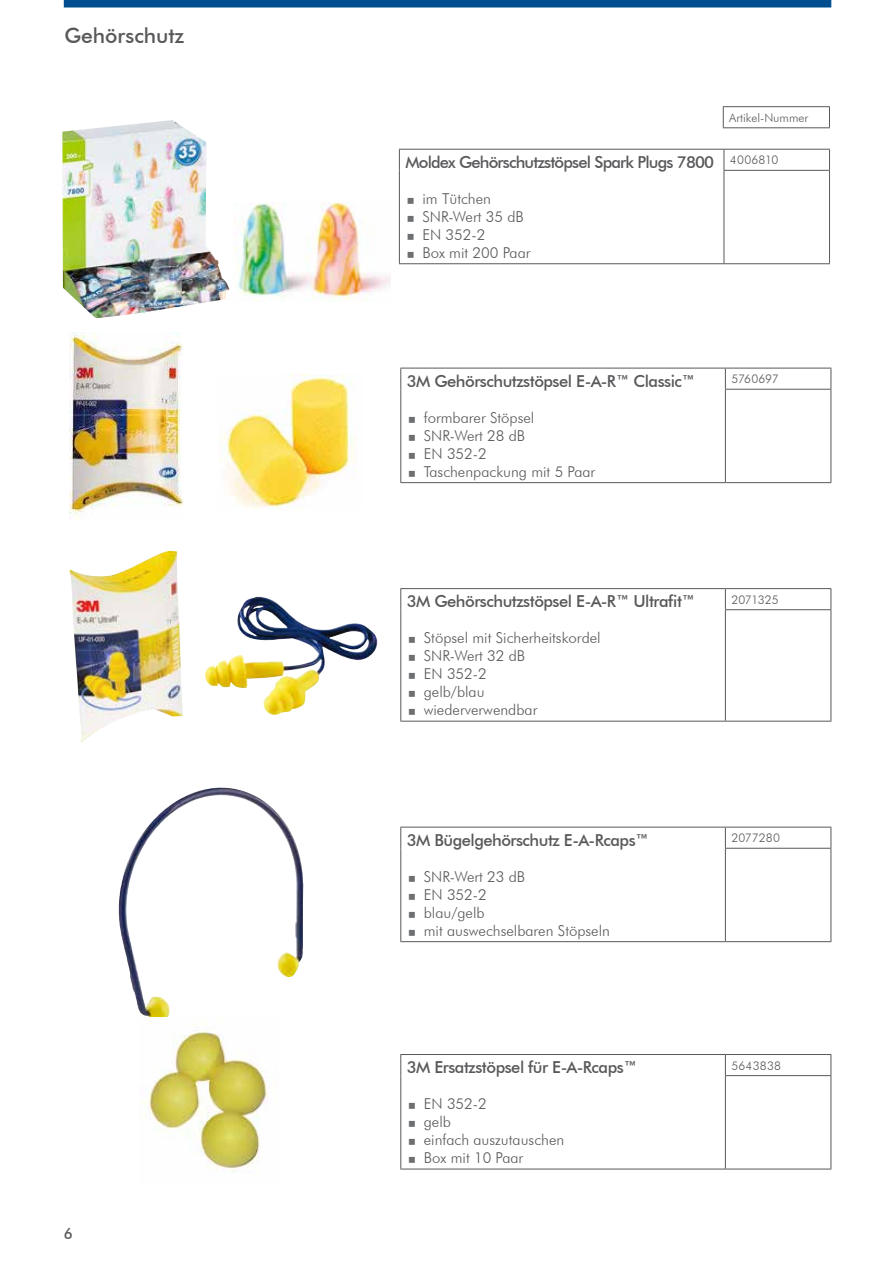
<style>
.page{position:relative;width:893px;height:1263px;background:#fff}
.page>*{position:absolute;margin:0;border:0;box-sizing:border-box;transform-origin:0 0}
.t1{font:500 21px "Futura BT";color:#59595c}
.t2{font:500 16.5px "Futura BT";letter-spacing:-.03em;color:#59595c}
.t3{font:500 16.5px "Futura BT";letter-spacing:-.05em;color:#59595c}
.t4{font:300 15px/18px "Futura BT";color:#59595c}
.t5{font:500 15px "Futura BT";color:#59595c}
.t6{font:300 12px "Futura BT";color:#59595c}
.t7{font:300 12px "Futura BT";letter-spacing:.02em;color:#59595c}
</style>
<div class="page">
<img style="left:234px;top:202px;width:157px;height:99px">
<img style="left:220px;top:375px;width:136px;height:134px">
<hr style="left:400px;top:368px;width:325px;height:1px;background:#59595c">
<svg style="left:400px;top:368px;width:1px;height:21px"></svg>
<hr style="left:400px;top:389px;width:1px;height:93px;background:#59595c">
<hr style="left:400px;top:482px;width:325px;height:1px;background:#59595c">
<hr style="left:725px;top:368px;width:106px;height:1px;background:#59595c">
<svg style="left:725px;top:368px;width:1px;height:21px"></svg>
<svg style="left:831px;top:368px;width:1px;height:21px"></svg>
<hr style="left:725px;top:389px;width:106px;height:1px;background:#59595c">
<hr style="left:725px;top:390px;width:1px;height:92px;background:#59595c">
<hr style="left:831px;top:390px;width:1px;height:92px;background:#59595c">
<hr style="left:725px;top:482px;width:106px;height:1px;background:#59595c">
<hr style="left:723px;top:106px;width:107px;height:1px;background:#59595c">
<svg style="left:723px;top:107px;width:1px;height:20px"></svg>
<svg style="left:829px;top:107px;width:1px;height:20px"></svg>
<hr style="left:723px;top:127px;width:107px;height:1px;background:#59595c">
<img style="left:70px;top:551px;width:113px;height:191px">
<hr style="left:400px;top:588px;width:325px;height:1px;background:#59595c">
<svg style="left:400px;top:589px;width:1px;height:21px"></svg>
<hr style="left:400px;top:610px;width:1px;height:111px;background:#59595c">
<hr style="left:400px;top:721px;width:325px;height:1px;background:#59595c">
<hr style="left:725px;top:588px;width:106px;height:1px;background:#59595c">
<svg style="left:725px;top:589px;width:1px;height:20px"></svg>
<svg style="left:831px;top:589px;width:1px;height:20px"></svg>
<hr style="left:725px;top:609px;width:106px;height:1px;background:#59595c">
<hr style="left:725px;top:610px;width:1px;height:111px;background:#59595c">
<hr style="left:831px;top:610px;width:1px;height:111px;background:#59595c">
<hr style="left:725px;top:721px;width:106px;height:1px;background:#59595c">
<hr style="left:399px;top:149px;width:325px;height:1px;background:#59595c">
<svg style="left:399px;top:150px;width:1px;height:20px"></svg>
<hr style="left:399px;top:170px;width:1px;height:93px;background:#59595c">
<hr style="left:399px;top:263px;width:325px;height:1px;background:#59595c">
<hr style="left:724px;top:149px;width:106px;height:1px;background:#59595c">
<svg style="left:724px;top:150px;width:1px;height:20px"></svg>
<svg style="left:829px;top:150px;width:1px;height:20px"></svg>
<hr style="left:724px;top:170px;width:106px;height:1px;background:#59595c">
<hr style="left:724px;top:171px;width:1px;height:92px;background:#59595c">
<hr style="left:829px;top:171px;width:1px;height:92px;background:#59595c">
<hr style="left:724px;top:263px;width:106px;height:1px;background:#59595c">
<img style="left:138px;top:788px;width:79px;height:52px">
<hr style="left:400px;top:827px;width:325px;height:1px;background:#59595c">
<svg style="left:400px;top:827px;width:1px;height:21px"></svg>
<hr style="left:400px;top:848px;width:1px;height:93px;background:#59595c">
<hr style="left:400px;top:941px;width:325px;height:1px;background:#59595c">
<hr style="left:725px;top:827px;width:106px;height:1px;background:#59595c">
<svg style="left:725px;top:827px;width:1px;height:21px"></svg>
<svg style="left:831px;top:827px;width:1px;height:21px"></svg>
<hr style="left:725px;top:848px;width:106px;height:1px;background:#59595c">
<hr style="left:725px;top:849px;width:1px;height:92px;background:#59595c">
<hr style="left:831px;top:849px;width:1px;height:92px;background:#59595c">
<hr style="left:725px;top:941px;width:106px;height:1px;background:#59595c">
<img style="left:142px;top:1030px;width:134px;height:142px">
<hr style="left:400px;top:1054px;width:325px;height:1px;background:#59595c">
<svg style="left:400px;top:1055px;width:1px;height:20px"></svg>
<hr style="left:400px;top:1075px;width:1px;height:94px;background:#59595c">
<hr style="left:400px;top:1169px;width:325px;height:1px;background:#59595c">
<hr style="left:725px;top:1054px;width:106px;height:1px;background:#59595c">
<svg style="left:725px;top:1055px;width:1px;height:20px"></svg>
<svg style="left:831px;top:1055px;width:1px;height:20px"></svg>
<hr style="left:725px;top:1075px;width:106px;height:1px;background:#59595c">
<hr style="left:725px;top:1076px;width:1px;height:93px;background:#59595c">
<hr style="left:831px;top:1076px;width:1px;height:93px;background:#59595c">
<hr style="left:725px;top:1169px;width:106px;height:1px;background:#59595c">
<img style="left:62px;top:120px;width:167px;height:198px">
<img style="left:205px;top:597px;width:172px;height:118px">
<img style="left:70px;top:332px;width:113px;height:187px">
<svg style="left:64px;top:0;width:767px;height:8px;background:#0f5895"></svg>
<h1 class="t1" style="left:64px;top:23px;width:121px">Gehörschutz</h1>
<p class="t5" style="left:64px;top:1224px;width:11px">6</p>
<p class="t3" style="left:405px;top:152px;width:310px">Moldex Gehörschutzstöpsel Spark Plugs 7800</p>
<p class="t4" style="left:422px;top:189px;width:110px">im Tütchen<br>SNR-Wert 35 dB<br>EN 352-2<br>Box mit 200 Paar</p>
<p class="t6" style="left:729px;top:110px;width:81px">Artikel-Nummer</p>
<p class="t6" style="left:730px;top:153px;width:50px">4006810</p>
<p class="t2" style="left:407px;top:371px;width:290px">3M Gehörschutzstöpsel E-A-R™ Classic™</p>
<p class="t4" style="left:424px;top:408px;width:173px">formbarer Stöpsel<br>SNR-Wert 28 dB<br>EN 352-2<br>Taschenpackung mit 5 Paar</p>
<p class="t6" style="left:731px;top:372px;width:49px">5760697</p>
<p class="t2" style="left:407px;top:591px;width:290px">3M Gehörschutzstöpsel E-A-R™ Ultrafit™</p>
<p class="t4" style="left:424px;top:629px;width:178px">Stöpsel mit Sicherheitskordel<br>SNR-Wert 32 dB<br>EN 352-2<br>gelb/blau wiederverwendbar</p>
<p class="t6" style="left:731px;top:592px;width:49px">2071325</p>
<p class="t2" style="left:407px;top:830px;width:244px">3M Bügelgehörschutz E-A-Rcaps™</p>
<p class="t4" style="left:424px;top:867px;width:188px">SNR-Wert 23 dB<br>EN 352-2<br>blau/gelb<br>mit auswechselbaren Stöpseln</p>
<p class="t6" style="left:731px;top:831px;width:50px">2077280</p>
<p class="t2" style="left:407px;top:1057px;width:232px">3M Ersatzstöpsel für E-A-Rcaps™</p>
<p class="t4" style="left:424px;top:1094px;width:142px">EN 352-2<br>gelb<br>einfach auszutauschen<br>Box mit 10 Paar</p>
<p class="t7" style="left:731px;top:1058px;width:51px">5643838</p>
</div>
